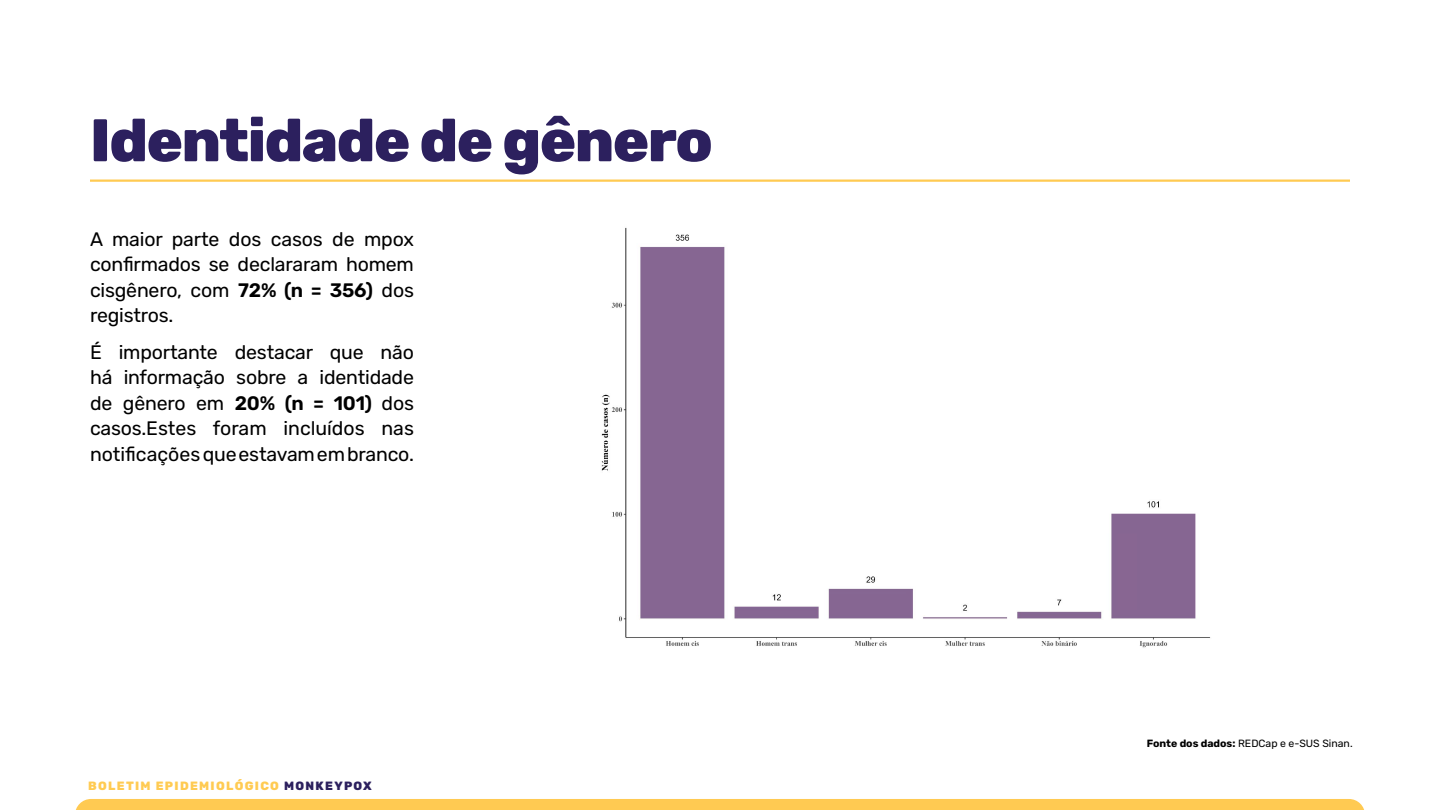
<style>
.page{position:relative;width:1440px;height:810px;background:#fff}
.page>*{position:absolute;margin:0;border:0;box-sizing:border-box;transform-origin:0 0}
.t1{font:800 60px "Rubik";letter-spacing:-.025em;color:#2c205e}
.t2{font:19.5px/25.5px "Rubik";letter-spacing:-.01em;color:#000;text-align:justify}
.t3{font:800 12px "Rubik";letter-spacing:.11em;color:#ffcb52}
.t4{font:10.5px "Rubik";color:#000}
.s1{font-weight:600}
.s2{color:#2c205e}
.s3{font-weight:700}
</style>
<div class="page">
<div style="left:76px;top:799px;width:1288px;height:11px;background:#ffca52"></div>
<img style="left:601px;top:227px;width:610px;height:421px">
<hr style="left:90px;top:180px;width:1260px;height:2px;background:#ffca52">
<h1 class="t1" style="left:90px;top:105px;width:624px">Identidade de gênero</h1>
<p class="t2" style="left:90px;top:227px;width:325px">A maior parte dos casos de mpox confirmados se declararam homem cisgênero, com <span class="s1">72% (n = 356)</span> dos registros.</p>
<p class="t2" style="left:90px;top:340px;width:326px">É importante destacar que não há informação sobre a identidade de gênero em <span class="s1">20% (n = 101)</span> dos casos.Estes foram incluídos nas notificações que estavam em branco.</p>
<p class="t3" style="left:88px;top:779px;width:285px">BOLETIM EPIDEMIOLÓGICO <span class="s2">MONKEYPOX</span></p>
<p class="t4" style="left:1147px;top:736px;width:207px"><span class="s3">Fonte dos dados:</span> REDCap e e-SUS Sinan.</p>
</div>
